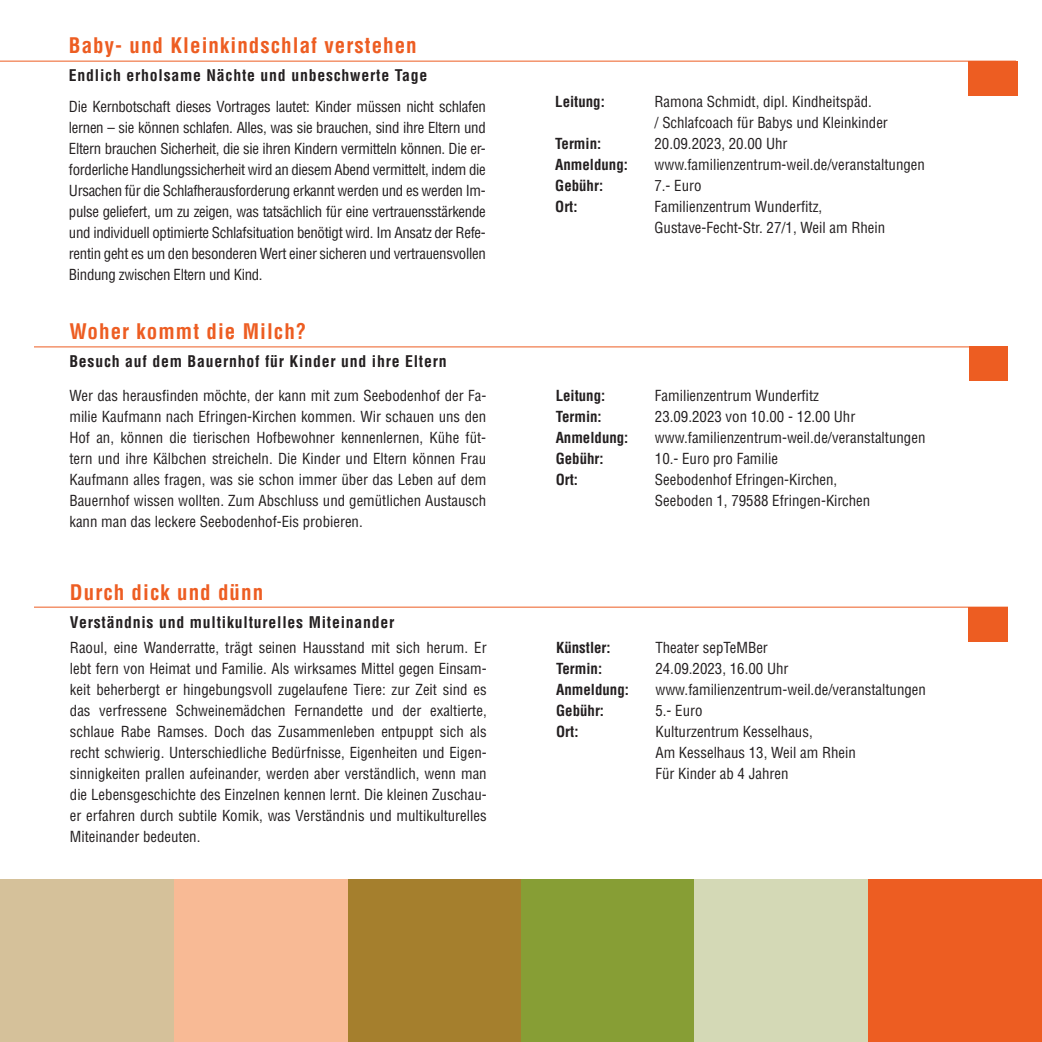
<style>
.page{position:relative;width:1042px;height:1042px;background:#fff}
.page>*{position:absolute;margin:0;border:0;box-sizing:border-box;transform-origin:0 0}
.t1{font:700 condensed 21px "Helvetica";letter-spacing:.05em;color:#ed5d22}
.t2{font:700 condensed 15.75px "Helvetica";letter-spacing:.05em;color:#231f20}
.t3{font:condensed 14.88px/21px "Helvetica";color:#231f20}
.t4{font:700 condensed 14.88px "Helvetica";color:#231f20}
</style>
<div class="page">
<hr style="left:0;top:607px;width:1017px;height:1px;background:#ed5d22">
<div style="left:968px;top:607px;width:50px;height:34px;background:#ed5d22"></div>
<hr style="left:0;top:346px;width:1016px;height:1px;background:#ed5d22">
<div style="left:969px;top:346px;width:49px;height:35px;background:#ed5d22"></div>
<div style="left:867px;top:880px;width:175px;height:162px;background:#ed5d22"></div>
<div style="left:347px;top:880px;width:174px;height:162px;background:#a57f2d"></div>
<div style="left:0;top:880px;width:174px;height:162px;background:#d5c19a"></div>
<div style="left:521px;top:880px;width:173px;height:162px;background:#879e35"></div>
<div style="left:694px;top:880px;width:173px;height:162px;background:#d4d9b6"></div>
<div style="left:174px;top:880px;width:173px;height:162px;background:#f8ba95"></div>
<div style="left:1008px;top:21px;width:34px;height:824px;background:#fff"></div>
<div style="left:0;top:0;width:33px;height:823px;background:#fff"></div>
<hr style="left:0;top:61px;width:1016px;height:1px;background:#ed5d22">
<div style="left:967px;top:61px;width:50px;height:34px;background:#ed5d22"></div>
<h1 class="t1" style="left:69px;top:32px;width:349px">Baby- und Kleinkindschlaf verstehen</h1>
<p class="t2" style="left:69px;top:65px;width:360px">Endlich erholsame Nächte und unbeschwerte Tage</p>
<p class="t3" style="left:69px;top:96px;width:418px;text-align:justify">Die Kernbotschaft dieses Vortrages lautet: Kinder müssen nicht schlafen lernen – sie können schlafen. Alles, was sie brauchen, sind ihre Eltern und Eltern brauchen Sicherheit, die sie ihren Kindern vermitteln können. Die er&shy;forderliche Handlungssicherheit wird an diesem Abend vermittelt, indem die Ursachen für die Schlafherausforderung erkannt werden und es werden Im&shy;pulse geliefert, um zu zeigen, was tatsächlich für eine vertrauensstärkende und individuell optimierte Schlafsituation benötigt wird. Im Ansatz der Refe&shy;rentin geht es um den besonderen Wert einer sicheren und vertrauensvollen Bindung zwischen Eltern und Kind.</p>
<h1 class="t1" style="left:69px;top:318px;width:238px">Woher kommt die Milch?</h1>
<p class="t2" style="left:69px;top:351px;width:379px">Besuch auf dem Bauernhof für Kinder und ihre Eltern</p>
<p class="t3" style="left:69px;top:385px;width:418px;text-align:justify">Wer das herausfinden möchte, der kann mit zum Seebodenhof der Fa&shy;milie Kaufmann nach Efringen-Kirchen kommen. Wir schauen uns den Hof an, können die tierischen Hofbewohner kennenlernen, Kühe füt&shy;tern und ihre Kälbchen streicheln. Die Kinder und Eltern können Frau Kaufmann alles fragen, was sie schon immer über das Leben auf dem Bauernhof wissen wollten. Zum Abschluss und gemütlichen Austausch kann man das leckere Seebodenhof-Eis probieren.</p>
<h1 class="t1" style="left:70px;top:579px;width:195px">Durch dick und dünn</h1>
<p class="t2" style="left:70px;top:612px;width:326px">Verständnis und multikulturelles Miteinander</p>
<p class="t4" style="left:555px;top:92px;width:51px">Leitung:</p>
<p class="t3" style="left:654px;top:91px;width:235px">Ramona Schmidt, dipl. Kindheitspäd.<br>/ Schlafcoach für Babys und Kleinkinder</p>
<p class="t4" style="left:555px;top:134px;width:48px">Termin:</p>
<p class="t3" style="left:654px;top:133px;width:135px">20.09.2023, 20.00 Uhr</p>
<p class="t4" style="left:555px;top:155px;width:74px">Anmeldung:</p>
<p class="t3" style="left:654px;top:154px;width:272px">www.familienzentrum-weil.de/veranstaltungen</p>
<p class="t4" style="left:555px;top:176px;width:49px">Gebühr:</p>
<p class="t3" style="left:654px;top:175px;width:49px">7.- Euro</p>
<p class="t4" style="left:555px;top:197px;width:24px">Ort:</p>
<p class="t3" style="left:654px;top:196px;width:232px">Familienzentrum Wunderfitz,<br>Gustave-Fecht-Str. 27/1, Weil am Rhein</p>
<p class="t4" style="left:556px;top:386px;width:51px">Leitung:</p>
<p class="t3" style="left:655px;top:385px;width:165px">Familienzentrum Wunderfitz</p>
<p class="t4" style="left:556px;top:407px;width:48px">Termin:</p>
<p class="t3" style="left:655px;top:406px;width:202px">23.09.2023 von 10.00 - 12.00 Uhr</p>
<p class="t4" style="left:556px;top:428px;width:74px">Anmeldung:</p>
<p class="t3" style="left:655px;top:427px;width:272px">www.familienzentrum-weil.de/veranstaltungen</p>
<p class="t4" style="left:556px;top:449px;width:49px">Gebühr:</p>
<p class="t3" style="left:655px;top:448px;width:125px">10.- Euro pro Familie</p>
<p class="t4" style="left:556px;top:470px;width:24px">Ort:</p>
<p class="t3" style="left:655px;top:469px;width:217px">Seebodenhof Efringen-Kirchen,<br>Seeboden 1, 79588 Efringen-Kirchen</p>
<p class="t3" style="left:70px;top:636px;width:418px;text-align:justify">Raoul, eine Wanderratte, trägt seinen Hausstand mit sich herum. Er lebt fern von Heimat und Familie. Als wirksames Mittel gegen Einsam&shy;keit beherbergt er hingebungsvoll zugelaufene Tiere: zur Zeit sind es das verfressene Schweinemädchen Fernandette und der exaltierte, schlaue Rabe Ramses. Doch das Zusammenleben entpuppt sich als recht schwierig. Unterschiedliche Bedürfnisse, Eigenheiten und Eigen&shy;sinnigkeiten prallen aufeinander, werden aber verständlich, wenn man die Lebensgeschichte des Einzelnen kennen lernt. Die kleinen Zuschau&shy;er erfahren durch subtile Komik, was Verständnis und multikulturelles Miteinander bedeuten.</p>
<p class="t4" style="left:556px;top:638px;width:56px">Künstler:</p>
<p class="t3" style="left:655px;top:636px;width:114px">Theater sepTeMBer</p>
<p class="t4" style="left:556px;top:659px;width:48px">Termin:</p>
<p class="t3" style="left:655px;top:657px;width:135px">24.09.2023, 16.00 Uhr</p>
<p class="t4" style="left:556px;top:680px;width:74px">Anmeldung:</p>
<p class="t3" style="left:655px;top:678px;width:272px">www.familienzentrum-weil.de/veranstaltungen</p>
<p class="t4" style="left:556px;top:701px;width:49px">Gebühr:</p>
<p class="t3" style="left:655px;top:699px;width:49px">5.- Euro</p>
<p class="t4" style="left:556px;top:722px;width:24px">Ort:</p>
<p class="t3" style="left:655px;top:720px;width:202px">Kulturzentrum Kesselhaus,<br>Am Kesselhaus 13, Weil am Rhein<br>Für Kinder ab 4 Jahren</p>
</div>
